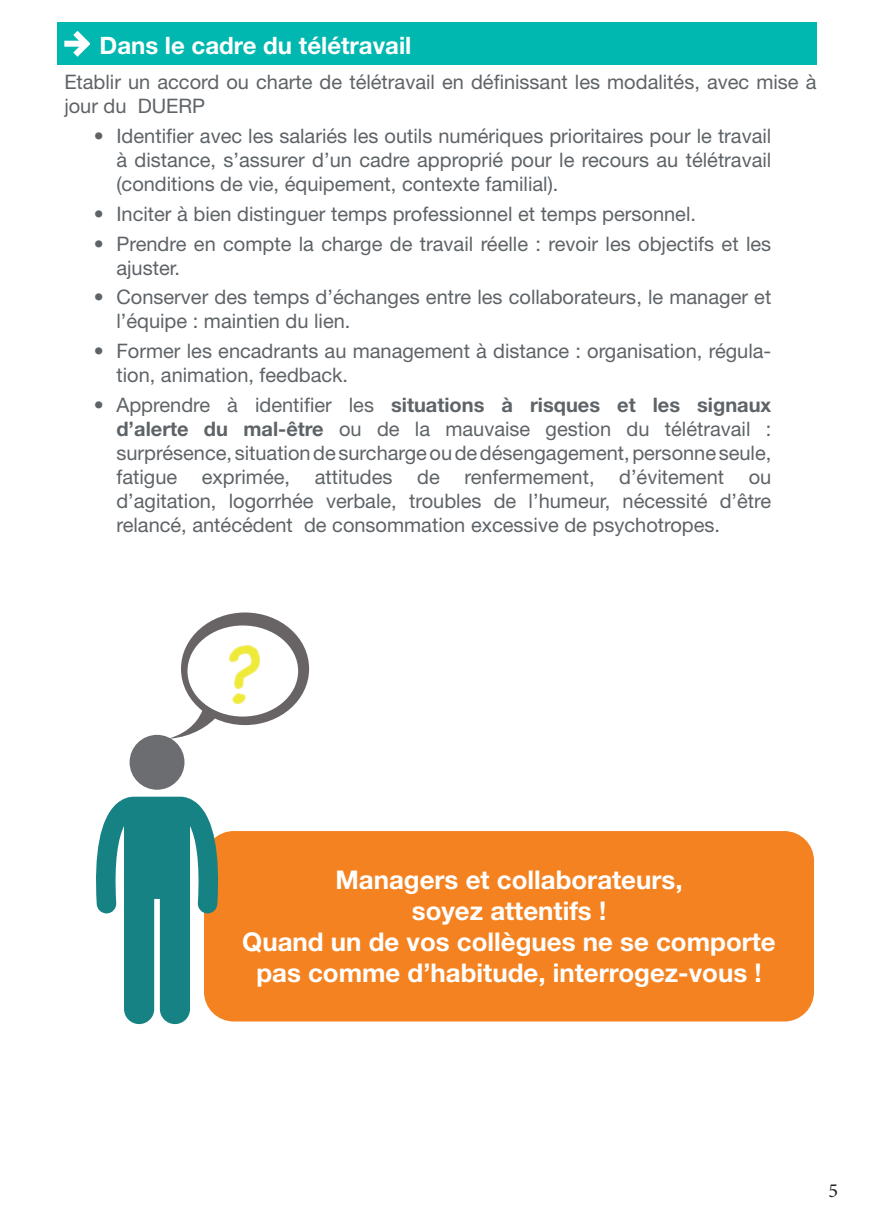
<style>
.page{position:relative;width:874px;height:1225px;background:#fff}
.page>*{position:absolute;margin:0;border:0;box-sizing:border-box;transform-origin:0 0}
.t1{font:700 25.8px/31px "Helvetica Neue LT Std";color:#fff;text-align:center}
.t2{font:700 24px "Helvetica Neue LT Std";color:#fff}
.t3{font:20px/24px "Helvetica Neue LT Std";color:#5e6367}
.t4{font:20px "Minion Pro";color:#231f20}
.s1{font-weight:700}
</style>
<div class="page">
<div style="left:202px;top:829px;width:612px;height:193px;background:#f58220;border-radius:31px"></div>
<div style="left:201px;top:828px;width:615px;height:196px;border:3px solid #fff;border-radius:31px"></div>
<div style="left:57px;top:23px;width:759px;height:42px;background:#00b8af"></div>
<div style="left:64px;top:41px;width:23px;height:6px;background:#fff"></div>
<svg style="left:67px;top:30px;width:23px;height:27px"></svg>
<svg style="left:96px;top:796px;width:124px;height:228px"></svg>
<div style="left:129px;top:735px;width:55px;height:54px;background:#6c6d70;border-radius:50%"></div>
<svg style="left:168px;top:612px;width:141px;height:127px"></svg>
<p class="t2" style="left:99px;top:30px;width:313px">Dans le cadre du télétravail</p>
<p class="t3" style="left:64px;top:70px;width:753px">Etablir un accord ou charte de télétravail en définissant les modalités, avec mise à jour du DUERP</p>
<p class="t3" style="left:116px;top:124px;width:656px;text-align:justify;text-indent:-23px">• Identifier avec les salariés les outils numériques prioritaires pour le travail à distance, s’assurer d’un cadre approprié pour le recours au télétravail (conditions de vie, équipement, contexte familial).</p>
<p class="t3" style="left:94px;top:202px;width:603px">• Inciter à bien distinguer temps professionnel et temps personnel.</p>
<p class="t3" style="left:116px;top:231px;width:656px;text-indent:-23px">• Prendre en compte la charge de travail réelle : revoir les objectifs et les ajuster.</p>
<p class="t3" style="left:116px;top:285px;width:656px;text-indent:-23px">• Conserver des temps d’échanges entre les collaborateurs, le manager et l’équipe : maintien du lien.</p>
<p class="t3" style="left:116px;top:339px;width:656px;text-indent:-23px">• Former les encadrants au management à distance : organisation, régula&shy;tion, animation, feedback.</p>
<p class="t3" style="left:116px;top:392px;width:656px;text-align:justify;text-indent:-23px">• Apprendre à identifier les <span class="s1">situations à risques et les signaux d’alerte du mal-être</span> ou de la mauvaise gestion du télétravail : surprésence, situation de surcharge ou de désengagement, personne seule, fatigue exprimée, attitudes de renfermement, d’évitement ou d’agitation, logorrhée verbale, troubles de l’humeur, nécessité d’être relancé, antécédent de consommation excessive de psychotropes.</p>
<p class="t1" style="left:242px;top:863px;width:535px">Managers et collaborateurs,<br>soyez attentifs !<br>Quand un de vos collègues ne se comporte pas comme d’habitude, interrogez-vous !</p>
<p class="t4" style="left:828px;top:1177px;width:11px">5</p>
</div>
